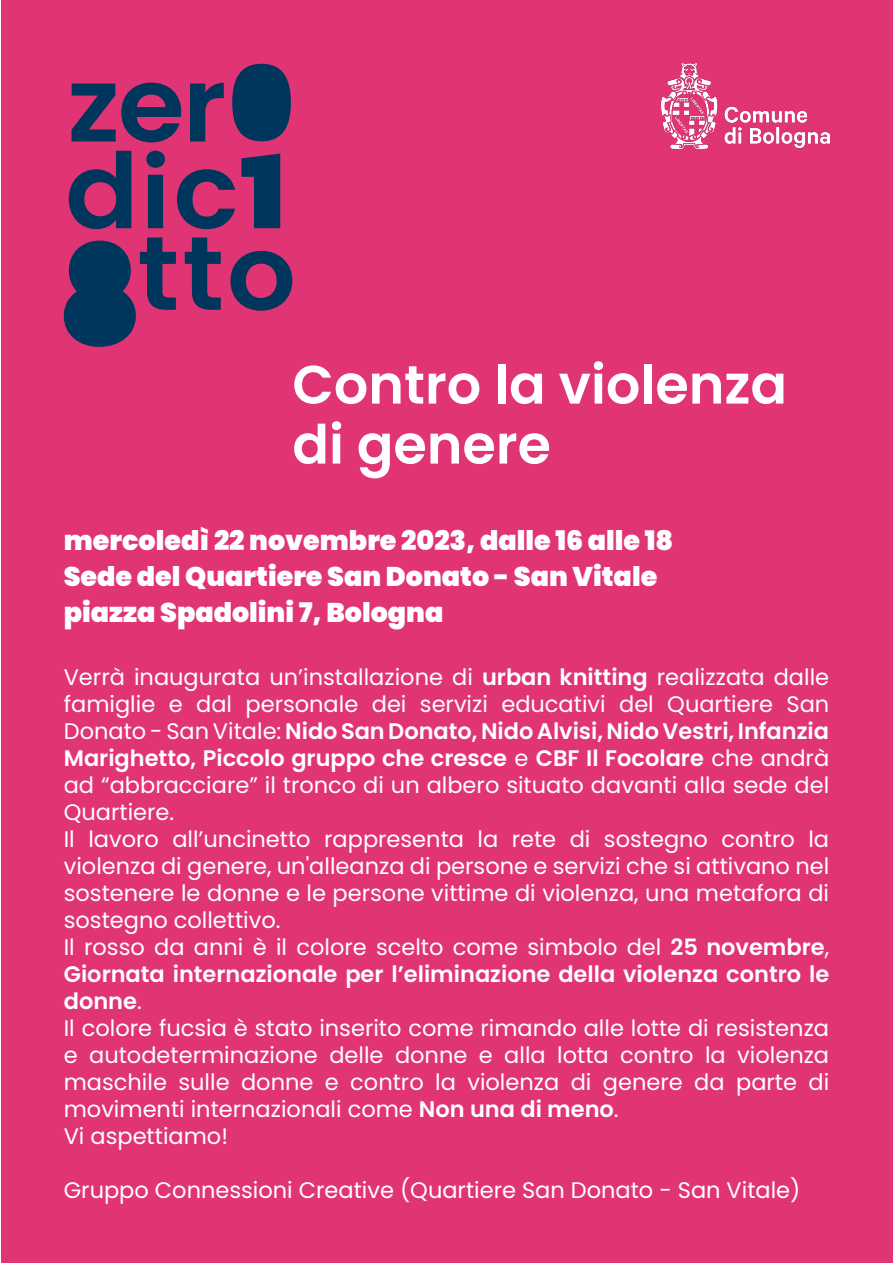
<style>
.page{position:relative;width:893px;height:1263px;background:#fff}
.page>*{position:absolute;margin:0;border:0;box-sizing:border-box;transform-origin:0 0}
.t1{font:600 54px/60px "Poppins";color:#fff}
.t2{font:900 27px "Poppins";color:#fff}
.t3{font:22.5px/27px "Poppins";color:#fff;text-align:justify}
.t4{font:600 22.5px/27px "Poppins";color:#fff;text-align:justify}
.s1{font-weight:600}
.s2{font-weight:400}
</style>
<div class="page">
<div style="left:2px;top:0;width:891px;height:1263px;background:#e13474"></div>
<svg style="left:64px;top:64px;width:228px;height:283px"></svg>
<img style="left:661px;top:64px;width:168px;height:85px">
<p class="t1" style="left:292px;top:355px;width:496px">Contro la violenza di genere</p>
<p class="t2" style="left:64px;top:525px;width:611px">mercoledì 22 novembre 2023, dalle 16 alle 18</p>
<p class="t2" style="left:64px;top:561px;width:595px">Sede del Quartiere San Donato - San Vitale</p>
<p class="t2" style="left:64px;top:597px;width:381px">piazza Spadolini 7, Bologna</p>
<p class="t3" style="left:64px;top:664px;width:767px">Verrà inaugurata un’installazione di <span class="s1">urban knitting</span> realizzata dalle famiglie e dal personale dei servizi educativi del Quartiere San Donato - San Vitale: <span class="s1">Nido San Donato, Nido Alvisi, Nido Vestri, Infanzia Marighetto, Piccolo gruppo che cresce</span> e <span class="s1">CBF Il Focolare</span> che andrà ad “abbracciare” il tronco di un albero situato davanti alla sede del Quartiere.</p>
<p class="t3" style="left:64px;top:826px;width:767px">Il lavoro all’uncinetto rappresenta la rete di sostegno contro la violenza di genere, un'alleanza di persone e servizi che si attivano nel sostenere le donne e le persone vittime di violenza, una metafora di sostegno collettivo.</p>
<p class="t4" style="left:64px;top:934px;width:767px"><span class="s2">Il rosso da anni è il colore scelto come simbolo del</span> 25 novembre<span class="s2">, </span>Giornata internazionale per l’eliminazione della violenza contro le donne<span class="s2">.</span></p>
<p class="t3" style="left:64px;top:1015px;width:767px">Il colore fucsia è stato inserito come rimando alle lotte di resistenza e autodeterminazione delle donne e alla lotta contro la violenza maschile sulle donne e contro la violenza di genere da parte di movimenti internazionali come <span class="s1">Non una di meno</span>.</p>
<p class="t3" style="left:64px;top:1123px;width:166px">Vi aspettiamo!</p>
<p class="t3" style="left:64px;top:1177px;width:738px">Gruppo Connessioni Creative (Quartiere San Donato - San Vitale)</p>
</div>
